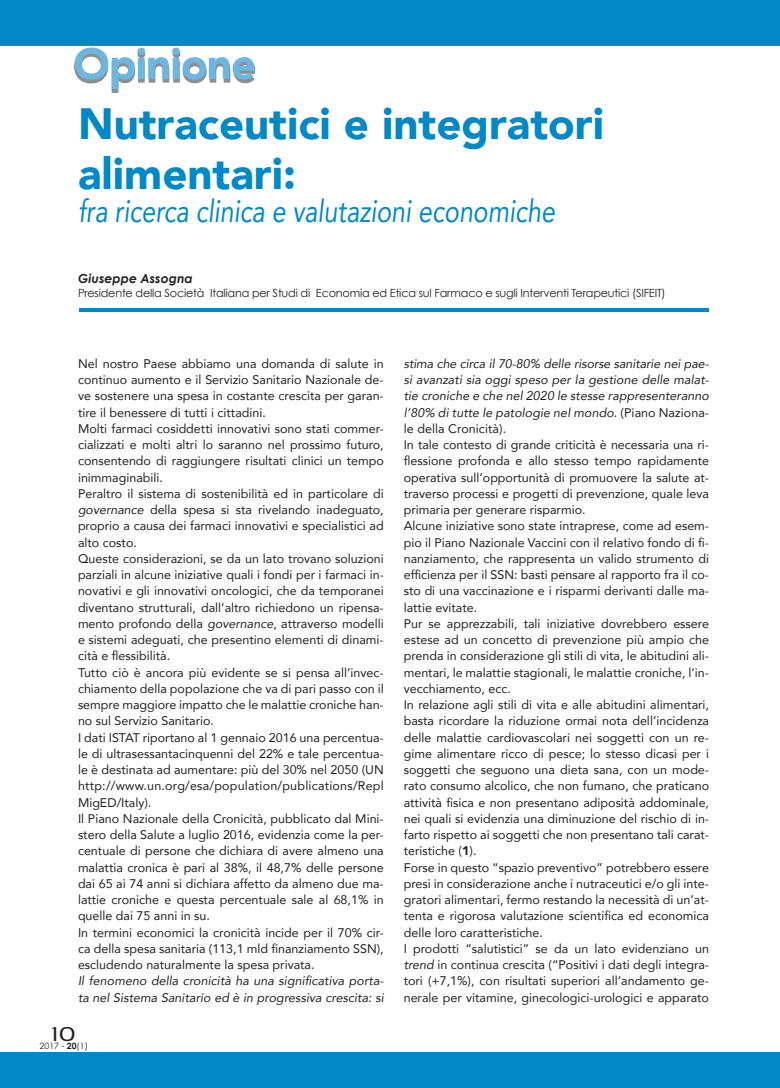
<style>
.page{position:relative;width:780px;height:1088px;background:#fff}
.page>*{position:absolute;margin:0;border:0;box-sizing:border-box;transform-origin:0 0}
.t1{font:900 43.75px/50px "Avenir";color:#0088c7}
.t2{font:900 43.75px "Avenir";letter-spacing:-.02em;color:#6fb6df}
.t3{font:italic 31.25px "Avenir";color:#0088c7;scale:.8 1}
.t4{font:20px "Sansation";color:#231f20;scale:1.2 1}
.t5{font:12.5px/16.2px "Avenir";color:#231f20}
.t6{font:italic 12.5px/16.2px "Avenir";letter-spacing:.005em;color:#231f20}
.t7{font:italic 700 12.5px "Century Gothic";color:#231f20}
.t8{font:11.25px "Century Gothic";letter-spacing:-.02em;color:#231f20}
.t9{font:8.75px "Century Gothic";color:#231f20}
.s1{font-style:italic}
.s2{font-weight:700}
.s3{font-weight:900}
</style>
<div class="page">
<div style="left:0;top:0;width:780px;height:46px;background:#0088c7"></div>
<div style="left:0;top:1052px;width:780px;height:36px;background:#0088c7"></div>
<hr style="left:79px;top:308px;width:629px;height:4px;background:#0088c7">
<img style="left:75px;top:51px;width:180px;height:42px">
<h1 class="t2" style="left:74px;top:26px;width:184px">Opinione</h1>
<h1 class="t1" style="left:78px;top:98px;width:527px">Nutraceutici e integratori alimentari:</h1>
<h2 class="t3" style="left:78px;top:192px;width:597px">fra ricerca clinica e valutazioni economiche</h2>
<p class="t7" style="left:78px;top:271px;width:116px">Giuseppe Assogna</p>
<p class="t8" style="left:78px;top:286px;width:589px">Presidente della Società Italiana per Studi di Economia ed Etica sul Farmaco e sugli Interventi Terapeutici (SIFEIT)</p>
<p class="t5" style="left:78px;top:355px;width:307px">Nel nostro Paese abbiamo una domanda di salute in continuo aumento e il Servizio Sanitario Nazionale de&shy;ve sostenere una spesa in costante crescita per garan&shy;tire il benessere di tutti i cittadini.<br>Molti farmaci cosiddetti innovativi sono stati commer&shy;cializzati e molti altri lo saranno nel prossimo futuro, consentendo di raggiungere risultati clinici un tempo inimmaginabili.<br>Peraltro il sistema di sostenibilità ed in particolare di <span class="s1">governance</span> della spesa si sta rivelando inadeguato, proprio a causa dei farmaci innovativi e specialistici ad alto costo.<br>Queste considerazioni, se da un lato trovano soluzioni parziali in alcune iniziative quali i fondi per i farmaci in&shy;novativi e gli innovativi oncologici, che da temporanei diventano strutturali, dall’altro richiedono un ripensa&shy;mento profondo della <span class="s1">governance</span>, attraverso modelli e sistemi adeguati, che presentino elementi di dinami&shy;cità e flessibilità.<br>Tutto ciò è ancora più evidente se si pensa all’invec&shy;chiamento della popolazione che va di pari passo con il sempre maggiore impatto che le malattie croniche han&shy;no sul Servizio Sanitario.<br>I dati ISTAT riportano al 1 gennaio 2016 una percentua&shy;le di ultrasessantacinquenni del 22% e tale percentua&shy;le è destinata ad aumentare: più del 30% nel 2050 (UN http://www.un.org/esa/population/publications/Repl MigED/Italy).<br>Il Piano Nazionale della Cronicità, pubblicato dal Mini&shy;stero della Salute a luglio 2016, evidenzia come la per&shy;centuale di persone che dichiara di avere almeno una malattia cronica è pari al 38%, il 48,7% delle persone dai 65 ai 74 anni si dichiara affetto da almeno due ma&shy;lattie croniche e questa percentuale sale al 68,1% in quelle dai 75 anni in su.<br>In termini economici la cronicità incide per il 70% cir&shy;ca della spesa sanitaria (113,1 mld finanziamento SSN), escludendo naturalmente la spesa privata.</p>
<p class="t6" style="left:78px;top:973px;width:307px">Il fenomeno della cronicità ha una significativa porta&shy;ta nel Sistema Sanitario ed è in progressiva crescita: si</p>
<h3 class="t4" style="left:51px;top:1022px;width:22px">10</h3>
<p class="t9" style="left:40px;top:1041px;width:50px">2017 - <span class="s2">20</span>(1)</p>
<p class="t5" style="left:403px;top:355px;width:307px"><span class="s1">stima che circa il 70-80% delle risorse sanitarie nei pae&shy;si avanzati sia oggi speso per la gestione delle malat&shy;tie croniche e che nel 2020 le stesse rappresenteranno l’80% di tutte le patologie nel mondo</span>. (Piano Naziona&shy;le della Cronicità).<br>In tale contesto di grande criticità è necessaria una ri&shy;flessione profonda e allo stesso tempo rapidamente operativa sull’opportunità di promuovere la salute at&shy;traverso processi e progetti di prevenzione, quale leva primaria per generare risparmio.<br>Alcune iniziative sono state intraprese, come ad esem&shy;pio il Piano Nazionale Vaccini con il relativo fondo di fi&shy;nanziamento, che rappresenta un valido strumento di efficienza per il SSN: basti pensare al rapporto fra il co&shy;sto di una vaccinazione e i risparmi derivanti dalle ma&shy;lattie evitate.<br>Pur se apprezzabili, tali iniziative dovrebbero essere estese ad un concetto di prevenzione più ampio che prenda in considerazione gli stili di vita, le abitudini ali&shy;mentari, le malattie stagionali, le malattie croniche, l’in&shy;vecchiamento, ecc.<br>In relazione agli stili di vita e alle abitudini alimentari, basta ricordare la riduzione ormai nota dell’incidenza delle malattie cardiovascolari nei soggetti con un re&shy;gime alimentare ricco di pesce; lo stesso dicasi per i soggetti che seguono una dieta sana, con un mode&shy;rato consumo alcolico, che non fumano, che praticano attività fisica e non presentano adiposità addominale, nei quali si evidenzia una diminuzione del rischio di in&shy;farto rispetto ai soggetti che non presentano tali carat&shy;teristiche (<span class="s3">1</span>).<br>Forse in questo “spazio preventivo” potrebbero essere presi in considerazione anche i nutraceutici e/o gli inte&shy;gratori alimentari, fermo restando la necessità di un’at&shy;tenta e rigorosa valutazione scientifica ed economica delle loro caratteristiche.<br>I prodotti “salutistici” se da un lato evidenziano un <span class="s1">trend</span> in continua crescita (“Positivi i dati degli integra&shy;tori (+7,1%), con risultati superiori all’andamento ge&shy;nerale per vitamine, ginecologici-urologici e apparato</p>
</div>
